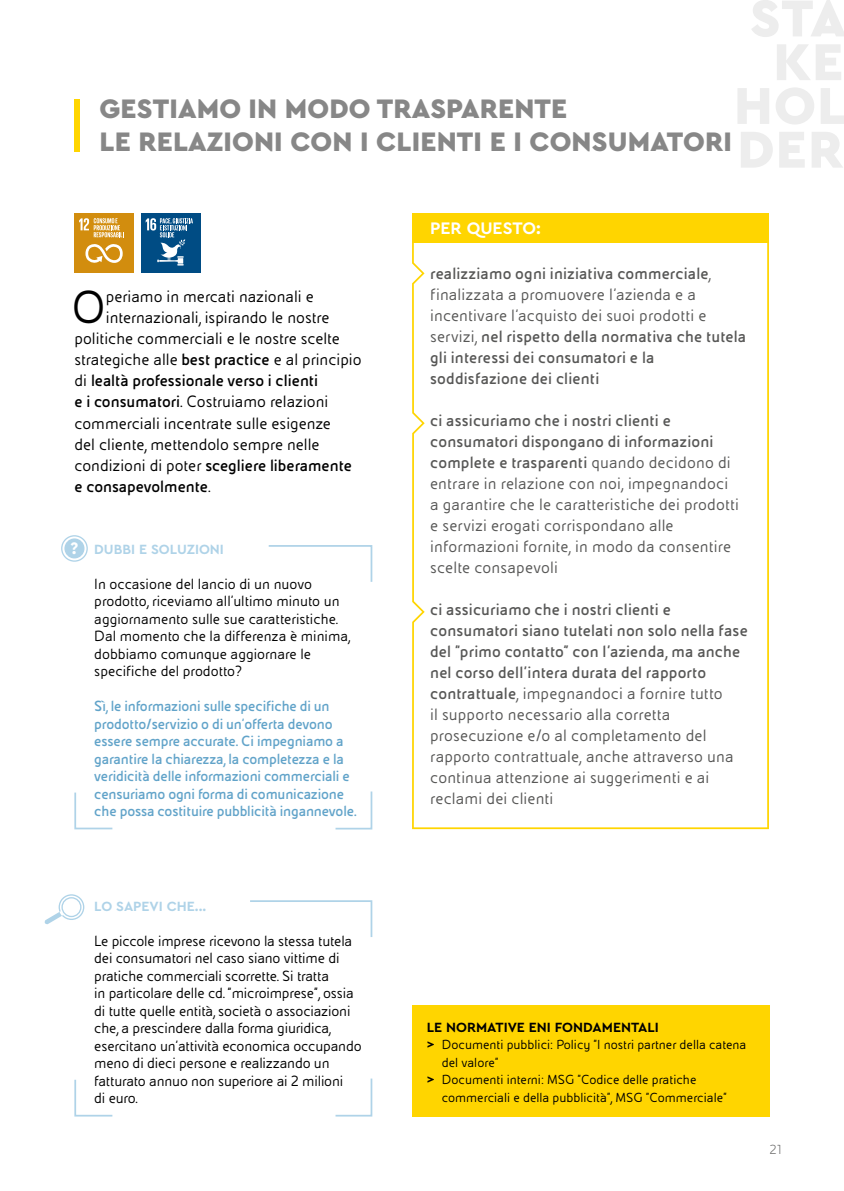
<style>
.page{position:relative;width:844px;height:1191px;background:#fff}
.page>*{position:absolute;margin:0;border:0;box-sizing:border-box;transform-origin:0 0}
.t1{font:49.18px "Eni Exp";color:#000}
.t2{font:900 28px/33.2px "Cera PRO";letter-spacing:.005em;color:#878787}
.t3{font:17.5px/21px "Eni Exp";letter-spacing:.01em;color:#575756}
.t4{font:17.5px "Eni Exp";color:#000}
.t5{font:700 17.5px/21px "Eni Exp";letter-spacing:.01em;color:#575756}
.t6{font:700 17.5px "Eni Exp";color:#000}
.t7{font:700 17.5px "Cera PRO";color:#fff}
.t8{font:15.75px/17.5px "Eni Exp";letter-spacing:-.01em;color:#000}
.t9{font:700 15.75px/17.5px "Eni Exp";letter-spacing:-.01em;color:#61a3c9}
.t10{font:14px "Eni Exp";color:#000}
.t11{font:700 14px "Cera PRO";color:#afd3e8}
.t12{font:700 14px "Cera PRO";color:#000}
.t13{font:300 14px "Eni Exp";color:#575756}
.s1{font-weight:700}
.s2{font-weight:400}
.s3{font-family:"Cera PRO";font-weight:700}
</style>
<div class="page">
<div style="left:74px;top:99px;width:6px;height:53px;background:#ffd500"></div>
<div style="left:74px;top:213px;width:60px;height:60px;background:#d28d0e"></div>
<svg style="left:79px;top:218px;width:44px;height:19px"></svg>
<svg style="left:85px;top:244px;width:38px;height:19px"></svg>
<div style="left:141px;top:213px;width:59px;height:60px;background:#004c84"></div>
<svg style="left:146px;top:218px;width:47px;height:47px"></svg>
<svg style="left:412px;top:243px;width:356px;height:586px"></svg>
<div style="left:412px;top:214px;width:356px;height:29px;background:#ffd500"></div>
<svg style="left:44px;top:894px;width:40px;height:30px"></svg>
<div style="left:412px;top:1005px;width:357px;height:111px;background:#ffd500"></div>
<svg style="left:250px;top:900px;width:123px;height:37px"></svg>
<svg style="left:335px;top:1078px;width:38px;height:39px"></svg>
<div style="left:64px;top:538px;width:20px;height:20px;background:#afd3e8;border-radius:50%"></div>
<div style="left:61px;top:535px;width:27px;height:27px;border:1px solid #afd3e8;border-radius:50%"></div>
<svg style="left:268px;top:545px;width:105px;height:37px"></svg>
<svg style="left:335px;top:791px;width:38px;height:39px"></svg>
<svg style="left:74px;top:792px;width:39px;height:38px"></svg>
<svg style="left:74px;top:1079px;width:39px;height:38px"></svg>
<h2 class="t2" style="left:99px;top:91px;width:633px">GESTIAMO IN MODO TRASPARENTE<br>LE RELAZIONI CON I CLIENTI E I CONSUMATORI</h2>
<h1 class="t1" style="left:71px;top:283px;width:36px">O</h1>
<p class="t4" style="left:106px;top:288px;width:209px">periamo in mercati nazionali e</p>
<p class="t4" style="left:106px;top:309px;width:225px">internazionali, ispirando le nostre</p>
<p class="t4" style="left:74px;top:330px;width:267px">politiche commerciali e le nostre scelte</p>
<p class="t4" style="left:74px;top:351px;width:288px">strategiche alle <span class="s1">best practice</span> e al principio</p>
<p class="t6" style="left:74px;top:372px;width:245px"><span class="s2">di</span> lealtà professionale verso i clienti</p>
<p class="t4" style="left:74px;top:393px;width:255px"><span class="s1">e i consumatori</span>. Costruiamo relazioni</p>
<p class="t4" style="left:74px;top:414px;width:258px">commerciali incentrate sulle esigenze</p>
<p class="t4" style="left:74px;top:435px;width:246px">del cliente, mettendolo sempre nelle</p>
<p class="t6" style="left:74px;top:456px;width:279px"><span class="s2">condizioni di poter</span> scegliere liberamente</p>
<p class="t6" style="left:74px;top:477px;width:138px">e consapevolmente<span class="s2">.</span></p>
<p class="t7" style="left:70px;top:536px;width:9px">?</p>
<p class="t11" style="left:94px;top:540px;width:131px">DUBBI E SOLUZIONI</p>
<p class="t8" style="left:94px;top:575px;width:257px">In occasione del lancio di un nuovo prodotto, riceviamo all’ultimo minuto un aggiornamento sulle sue caratteristiche.<br>Dal momento che la differenza è minima, dobbiamo comunque aggiornare le specifiche del prodotto?</p>
<p class="t9" style="left:94px;top:698px;width:264px">Sì, le informazioni sulle specifiche di un prodotto/servizio o di un'offerta devono essere sempre accurate. Ci impegniamo a garantire la chiarezza, la completezza e la veridicità delle informazioni commerciali e censuriamo ogni forma di comunicazione che possa costituire pubblicità ingannevole.</p>
<p class="t7" style="left:430px;top:217px;width:112px">PER QUESTO:</p>
<p class="t5" style="left:430px;top:263px;width:317px">realizziamo ogni iniziativa commerciale<span class="s2">, finalizzata a promuovere l’azienda e a incentivare l’acquisto dei suoi prodotti e servizi,</span> nel rispetto della normativa che tutela gli interessi dei consumatori e la soddisfazione dei clienti</p>
<p class="t3" style="left:430px;top:410px;width:310px"><span class="s1">ci assicuriamo che i nostri clienti e consumatori dispongano di informazioni complete e trasparenti</span> quando decidono di entrare in relazione con noi, impegnandoci a garantire che le caratteristiche dei prodotti e servizi erogati corrispondano alle informazioni fornite, in modo da consentire scelte consapevoli</p>
<p class="t3" style="left:430px;top:599px;width:319px"><span class="s1">ci assicuriamo che i nostri clienti e consumatori siano tutelati non solo nella fase del “primo contatto” con l’azienda, ma anche nel corso dell’intera durata del rapporto contrattuale</span>, impegnandoci a fornire tutto<br>il supporto necessario alla corretta prosecuzione e/o al completamento del rapporto contrattuale, anche attraverso una continua attenzione ai suggerimenti e ai reclami dei clienti</p>
<p class="t11" style="left:94px;top:896px;width:113px">LO SAPEVI CHE...</p>
<p class="t8" style="left:94px;top:932px;width:269px">Le piccole imprese ricevono la stessa tutela dei consumatori nel caso siano vittime di pratiche commerciali scorrette. Si tratta<br>in particolare delle cd. “microimprese”, ossia di tutte quelle entità, società o associazioni che, a prescindere dalla forma giuridica, esercitano un'attività economica occupando meno di dieci persone e realizzando un fatturato annuo non superiore ai 2 milioni<br>di euro.</p>
<p class="t12" style="left:427px;top:1017px;width:233px">LE NORMATIVE ENI FONDAMENTALI</p>
<p class="t10" style="left:427px;top:1037px;width:321px"><span class="s3">&gt;</span> Documenti pubblici: Policy “I nostri partner della catena</p>
<p class="t10" style="left:441px;top:1055px;width:58px">del valore”</p>
<p class="t10" style="left:427px;top:1072px;width:271px"><span class="s3">&gt;</span> Documenti interni: MSG “Codice delle pratiche</p>
<p class="t10" style="left:441px;top:1090px;width:286px">commerciali e della pubblicità”, MSG “Commerciale”</p>
<p class="t13" style="left:769px;top:1142px;width:14px">21</p>
</div>
